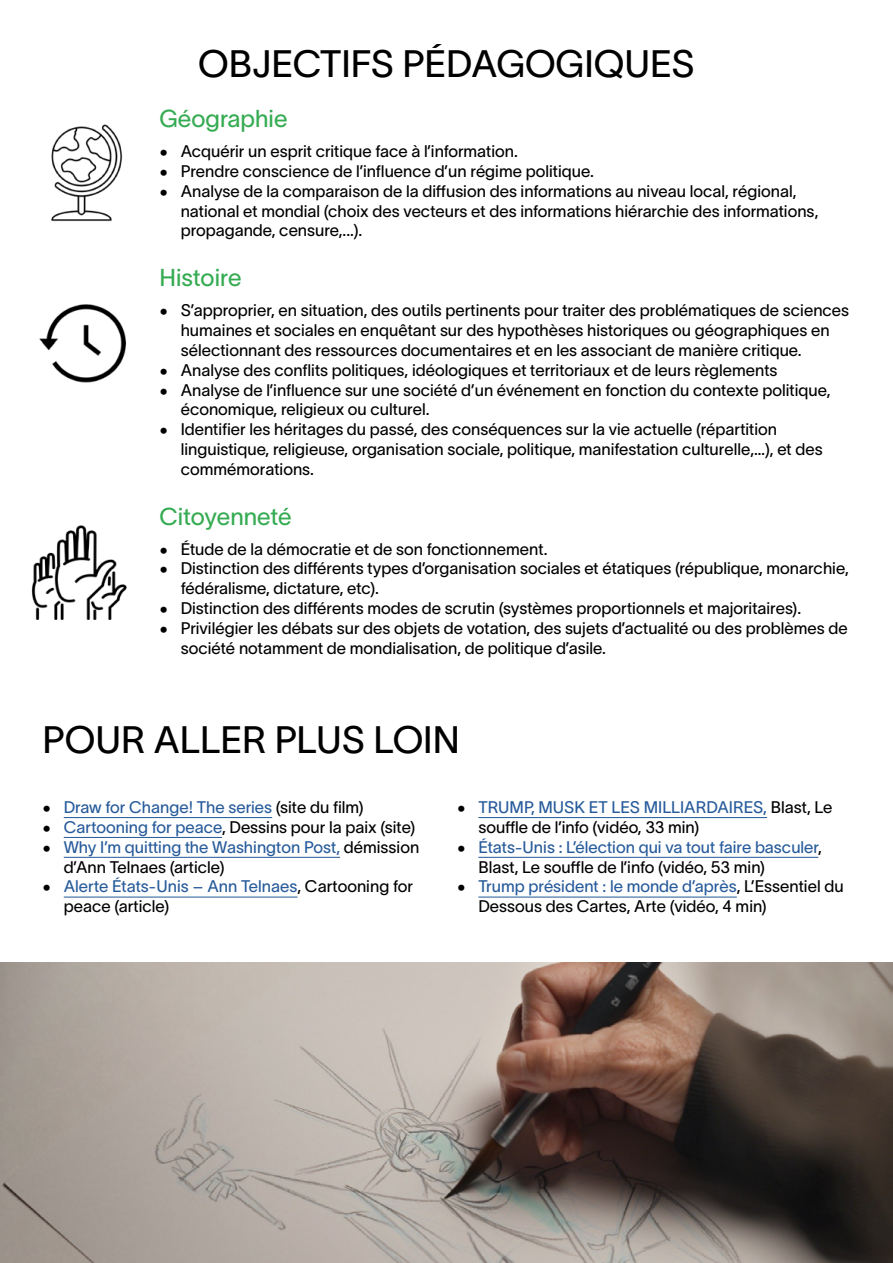
<style>
.page{position:relative;width:893px;height:1263px;background:#fff}
.page>*{position:absolute;margin:0;border:0;box-sizing:border-box;transform-origin:0 0}
.t1{font:37.5px "TWK Lausanne 350";color:#000}
.t2{font:24px "TWK Lausanne 350";color:#35ab52}
.t3{font:16.5px/20px "TWK Lausanne 350";color:#000}
.t4{font:16.5px/20px "TWK Lausanne 350";color:#275b9b}
.s1{color:#000}
.s2{color:#275b9b}
</style>
<div class="page">
<img style="left:51px;top:124px;width:72px;height:98px">
<img style="left:31px;top:525px;width:96px;height:95px">
<img style="left:39px;top:304px;width:87px;height:79px">
<hr style="left:64px;top:817px;width:208px;height:1px;background:#275b9b">
<hr style="left:64px;top:837px;width:158px;height:1px;background:#275b9b">
<hr style="left:64px;top:857px;width:276px;height:1px;background:#275b9b">
<hr style="left:64px;top:896px;width:233px;height:1px;background:#275b9b">
<hr style="left:478px;top:817px;width:289px;height:1px;background:#275b9b">
<hr style="left:478px;top:857px;width:340px;height:1px;background:#275b9b">
<hr style="left:478px;top:896px;width:259px;height:1px;background:#275b9b">
<img style="left:0;top:962px;width:893px;height:301px">
<h1 class="t1" style="left:198px;top:38px;width:498px">OBJECTIFS PÉDAGOGIQUES</h1>
<h2 class="t2" style="left:159px;top:102px;width:130px">Géographie</h2>
<p class="t3" style="left:159px;top:140px;width:360px">• Acquérir un esprit critique face à l’information.</p>
<p class="t3" style="left:159px;top:160px;width:436px">• Prendre conscience de l’influence d’un régime politique.</p>
<p class="t3" style="left:181px;top:180px;width:639px;text-indent:-21px">• Analyse de la comparaison de la diffusion des informations au niveau local, régional, national et mondial (choix des vecteurs et des informations hiérarchie des informations, propagande, censure,...).</p>
<h2 class="t2" style="left:159px;top:261px;width:84px">Histoire</h2>
<p class="t3" style="left:181px;top:299px;width:670px;text-indent:-21px">• S’approprier, en situation, des outils pertinents pour traiter des problématiques de sciences humaines et sociales en enquêtant sur des hypothèses historiques ou géographiques en sélectionnant des ressources documentaires et en les associant de manière critique.</p>
<p class="t3" style="left:159px;top:359px;width:619px">• Analyse des conflits politiques, idéologiques et territoriaux et de leurs règlements</p>
<p class="t3" style="left:181px;top:378px;width:651px;text-indent:-21px">• Analyse de l’influence sur une société d’un événement en fonction du contexte politique, économique, religieux ou culturel.</p>
<p class="t3" style="left:181px;top:418px;width:643px;text-indent:-21px">• Identifier les héritages du passé, des conséquences sur la vie actuelle (répartition linguistique, religieuse, organisation sociale, politique, manifestation culturelle,…), et des commémorations.</p>
<h2 class="t2" style="left:159px;top:499px;width:134px">Citoyenneté</h2>
<p class="t3" style="left:159px;top:537px;width:390px">• Étude de la démocratie et de son fonctionnement.</p>
<p class="t3" style="left:181px;top:557px;width:669px;text-indent:-21px">• Distinction des différents types d’organisation sociales et étatiques (république, monarchie, fédéralisme, dictature, etc).</p>
<p class="t3" style="left:159px;top:597px;width:643px">• Distinction des différents modes de scrutin (systèmes proportionnels et majoritaires).</p>
<p class="t3" style="left:181px;top:617px;width:669px;text-indent:-21px">• Privilégier les débats sur des objets de votation, des sujets d’actualité ou des problèmes de société notamment de mondialisation, de politique d’asile.</p>
<h1 class="t1" style="left:43px;top:713px;width:419px">POUR ALLER PLUS LOIN</h1>
<p class="t4" style="left:43px;top:796px;width:323px"><span class="s1">•</span> Draw for Change! The series <span class="s1">(site du film)</span></p>
<p class="t3" style="left:43px;top:816px;width:374px">• <span class="s2">Cartooning for peace</span>, Dessins pour la paix (site)</p>
<p class="t4" style="left:64px;top:836px;width:357px;text-indent:-21px"><span class="s1">•</span> Why I’m quitting the Washington Post, <span class="s1">démission d’Ann Telnaes (article)</span></p>
<p class="t3" style="left:64px;top:875px;width:351px;text-indent:-21px">• <span class="s2">Alerte États-Unis – Ann Telnaes</span>, Cartooning for peace (article)</p>
<p class="t3" style="left:478px;top:796px;width:356px;text-indent:-21px">• <span class="s2">TRUMP, MUSK ET LES MILLIARDAIRES,</span> Blast, Le souffle de l’info (vidéo, 33 min)</p>
<p class="t4" style="left:478px;top:836px;width:345px;text-indent:-21px"><span class="s1">•</span> États-Unis : L’élection qui va tout faire basculer<span class="s1">,<br>Blast, Le souffle de l’info (vidéo, 53 min)</span></p>
<p class="t3" style="left:478px;top:875px;width:367px;text-indent:-21px">• <span class="s2">Trump président : le monde d’après</span>, L’Essentiel du<br>Dessous des Cartes, Arte (vidéo, 4 min)</p>
</div>
